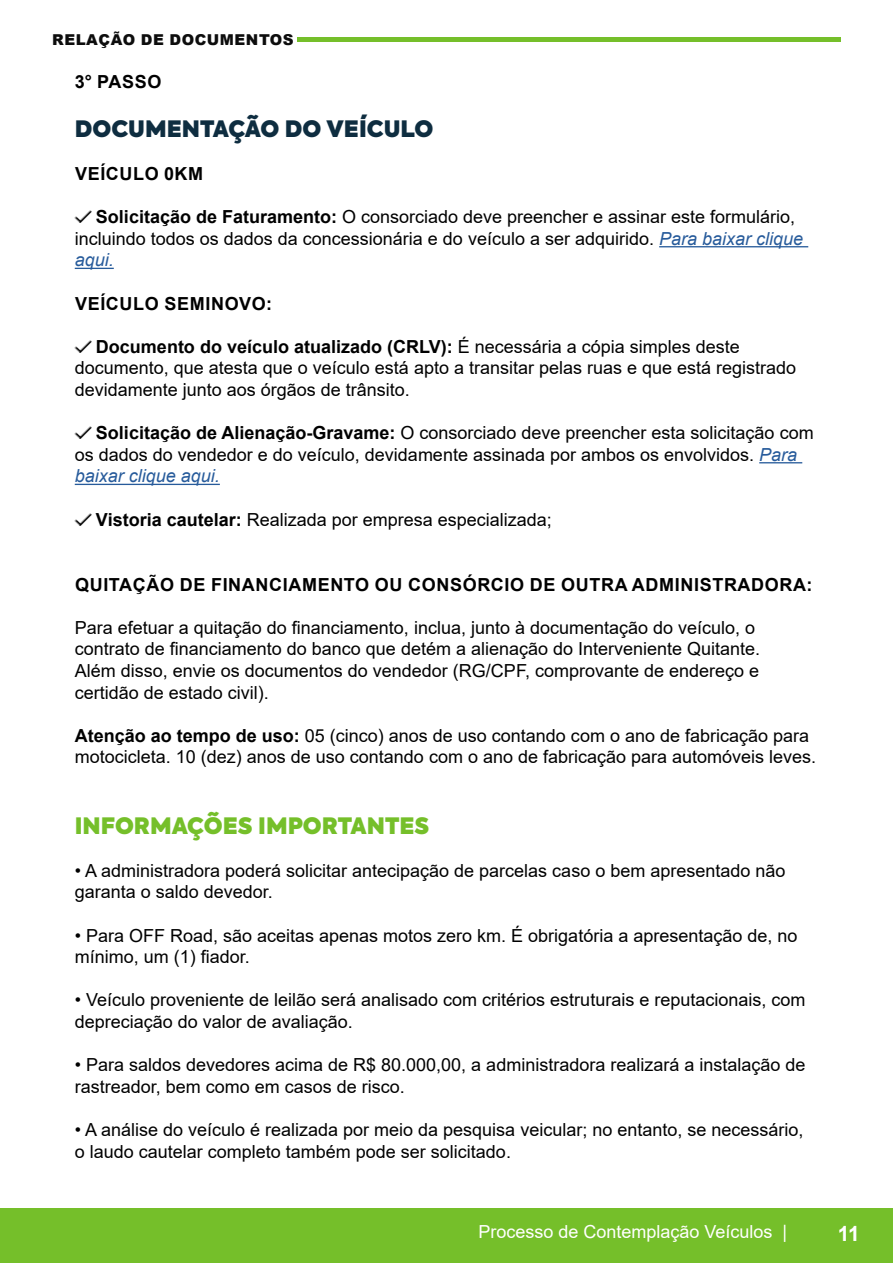
<style>
.page{position:relative;width:893px;height:1263px;background:#fff}
.page>*{position:absolute;margin:0;border:0;box-sizing:border-box;transform-origin:0 0}
.t1{font:800 22.5px "Axiforma";color:#75bf2a}
.t2{font:800 22.5px "Axiforma";color:#0e2d40}
.t3{font:700 21px "Arial";color:#fff}
.t4{font:18px/21.6px "Arial";color:#000}
.t5{font:700 18px "Arial";letter-spacing:.035em;color:#000}
.t6{font:18px "Arial";color:#fff}
.t7{font:900 15px "Arial";letter-spacing:.035em;color:#0d0d0d}
.s1{font-weight:700}
.s2{font-style:italic;color:#275b9b}
</style>
<div class="page">
<div style="left:0;top:1209px;width:893px;height:54px;background:#75bf2a"></div>
<hr style="left:298px;top:37px;width:543px;height:4px;background:#75bf2a">
<hr style="left:659px;top:246px;width:149px;height:1px;background:#275b9b">
<hr style="left:75px;top:268px;width:39px;height:1px;background:#275b9b">
<hr style="left:759px;top:462px;width:43px;height:1px;background:#275b9b">
<hr style="left:75px;top:484px;width:145px;height:1px;background:#275b9b">
<p class="t7" style="left:52px;top:29px;width:243px">RELAÇÃO DE DOCUMENTOS</p>
<p class="t5" style="left:75px;top:69px;width:88px">3° PASSO</p>
<p class="t2" style="left:75px;top:112px;width:360px">DOCUMENTAÇÃO DO VEÍCULO</p>
<p class="t5" style="left:75px;top:161px;width:130px">VEÍCULO 0KM</p>
<p class="t4" style="left:75px;top:206px;width:730px;text-indent:21px"><span class="s1">Solicitação de Faturamento:</span> O consorciado deve preencher e assinar este formulário, incluindo todos os dados da concessionária e do veículo a ser adquirido. <span class="s2">Para baixar clique aqui.</span></p>
<p class="t5" style="left:75px;top:291px;width:199px">VEÍCULO SEMINOVO:</p>
<p class="t4" style="left:75px;top:336px;width:723px;text-indent:21px"><span class="s1">Documento do veículo atualizado (CRLV):</span> É necessária a cópia simples deste documento, que atesta que o veículo está apto a transitar pelas ruas e que está registrado devidamente junto aos órgãos de trânsito.</p>
<p class="t4" style="left:75px;top:422px;width:740px;text-indent:21px"><span class="s1">Solicitação de Alienação-Gravame:</span> O consorciado deve preencher esta solicitação com os dados do vendedor e do veículo, devidamente assinada por ambos os envolvidos. <span class="s2">Para baixar clique aqui.</span></p>
<p class="t4" style="left:96px;top:508px;width:457px"><span class="s1">Vistoria cautelar:</span> Realizada por empresa especializada;</p>
<p class="t5" style="left:75px;top:571px;width:739px">QUITAÇÃO DE FINANCIAMENTO OU CONSÓRCIO DE OUTRA ADMINISTRADORA:</p>
<p class="t4" style="left:75px;top:616px;width:687px">Para efetuar a quitação do financiamento, inclua, junto à documentação do veículo, o contrato de financiamento do banco que detém a alienação do Interveniente Quitante.<br>Além disso, envie os documentos do vendedor (RG/CPF, comprovante de endereço e certidão de estado civil).</p>
<p class="t4" style="left:75px;top:724px;width:743px"><span class="s1">Atenção ao tempo de uso:</span> 05 (cinco) anos de uso contando com o ano de fabricação para motocicleta. 10 (dez) anos de uso contando com o ano de fabricação para automóveis leves.</p>
<p class="t1" style="left:75px;top:809px;width:356px">INFORMAÇÕES IMPORTANTES</p>
<p class="t4" style="left:75px;top:859px;width:712px">• A administradora poderá solicitar antecipação de parcelas caso o bem apresentado não garanta o saldo devedor.</p>
<p class="t4" style="left:75px;top:924px;width:724px">• Para OFF Road, são aceitas apenas motos zero km. É obrigatória a apresentação de, no mínimo, um (1) fiador.</p>
<p class="t4" style="left:75px;top:989px;width:732px">• Veículo proveniente de leilão será analisado com critérios estruturais e reputacionais, com depreciação do valor de avaliação.</p>
<p class="t4" style="left:75px;top:1054px;width:732px">• Para saldos devedores acima de R$ 80.000,00, a administradora realizará a instalação de rastreador, bem como em casos de risco.</p>
<p class="t4" style="left:75px;top:1119px;width:730px">• A análise do veículo é realizada por meio da pesquisa veicular; no entanto, se necessário, o laudo cautelar completo também pode ser solicitado.</p>
<p class="t6" style="left:478px;top:1220px;width:310px">Processo de Contemplação Veículos |</p>
<p class="t3" style="left:838px;top:1218px;width:24px">11</p>
</div>
